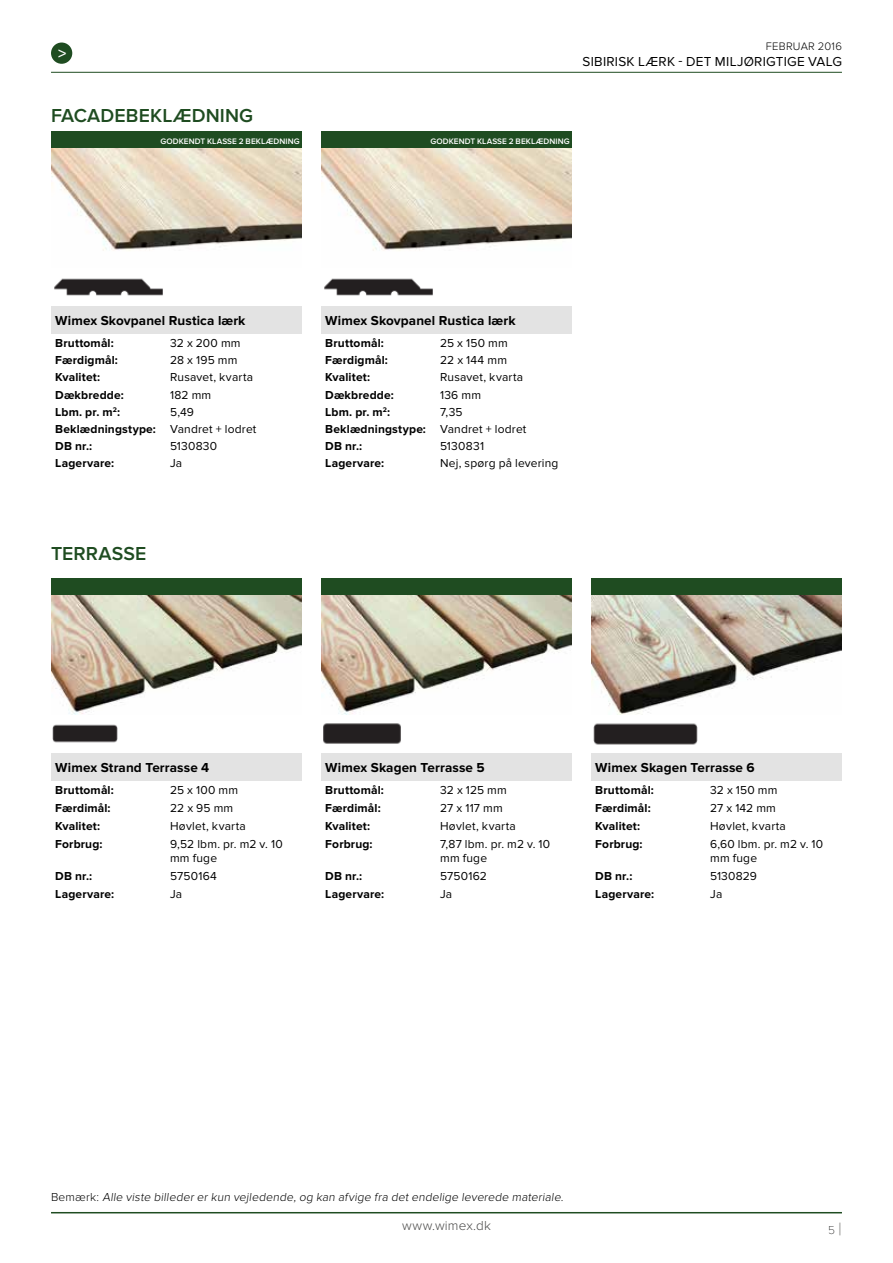
<style>
.page{position:relative;width:893px;height:1263px;background:#fff}
.page>*{position:absolute;margin:0;border:0;box-sizing:border-box;transform-origin:0 0}
.t1{font:600 19.5px "Proxima Nova";letter-spacing:.005em;color:#1f4c21}
.t2{font:600 16.5px "Proxima Nova";color:#fff}
.t3{font:700 13.5px "Proxima Nova";letter-spacing:.01em;color:#000}
.t4{font:13.5px "Proxima Nova";letter-spacing:.015em;color:#000}
.t5{font:300 13.5px "Proxima Nova";letter-spacing:.01em;color:#4a4a49}
.t6{font:700 12px/17.1px "Proxima Nova";letter-spacing:.015em;color:#000}
.t7{font:12px/14.4px "Proxima Nova";letter-spacing:.015em;color:#000}
.t8{font:300 12px "Proxima Nova";letter-spacing:-.065em;color:#000}
.t9{font:100 12px "Proxima Nova T";color:#000}
.t10{font:300 11.25px "Proxima Nova";letter-spacing:.02em;color:#000}
.t11{font:600 8.25px "Proxima Nova";letter-spacing:.01em;color:#fff}
.s1{font-weight:400}
.s2{font-family:"Proxima Nova";font-weight:400;font-size:18px;color:#9d9d9c}
</style>
<div class="page">
<hr style="left:51px;top:72px;width:791px;height:1px;background:#1f4c21">
<hr style="left:51px;top:1212px;width:791px;height:1px;background:#1f4c21">
<div style="left:51px;top:43px;width:21px;height:21px;background:#1f4c21;border-radius:50%"></div>
<div style="left:321px;top:132px;width:251px;height:17px;background:#1f4c21"></div>
<div style="left:321px;top:306px;width:251px;height:28px;background:#e3e3e3"></div>
<img style="left:321px;top:149px;width:251px;height:102px">
<img style="left:324px;top:278px;width:109px;height:18px">
<div style="left:51px;top:132px;width:251px;height:17px;background:#1f4c21"></div>
<div style="left:51px;top:306px;width:251px;height:28px;background:#e3e3e3"></div>
<img style="left:51px;top:149px;width:251px;height:102px">
<img style="left:54px;top:278px;width:109px;height:18px">
<div style="left:51px;top:578px;width:251px;height:17px;background:#1f4c21"></div>
<div style="left:51px;top:753px;width:251px;height:27px;background:#e3e3e3"></div>
<img style="left:51px;top:595px;width:251px;height:119px">
<img style="left:52px;top:724px;width:66px;height:19px">
<div style="left:321px;top:578px;width:251px;height:17px;background:#1f4c21"></div>
<div style="left:321px;top:753px;width:251px;height:27px;background:#e3e3e3"></div>
<img style="left:321px;top:595px;width:251px;height:119px">
<img style="left:323px;top:723px;width:78px;height:21px">
<div style="left:591px;top:578px;width:251px;height:17px;background:#1f4c21"></div>
<div style="left:591px;top:753px;width:251px;height:27px;background:#e3e3e3"></div>
<img style="left:591px;top:595px;width:251px;height:119px">
<img style="left:593px;top:723px;width:105px;height:22px">
<h2 class="t2" style="left:58px;top:44px;width:10px">&gt;</h2>
<h1 class="t1" style="left:51px;top:104px;width:204px">FACADEBEKLÆDNING</h1>
<p class="t11" style="left:160px;top:136px;width:141px">GODKENDT KLASSE 2 BEKLÆDNING</p>
<p class="t10" style="left:766px;top:39px;width:77px">FEBRUAR 2016</p>
<p class="t4" style="left:582px;top:53px;width:261px">Sibirisk Lærk - det miljørigtige valg</p>
<p class="t11" style="left:430px;top:136px;width:141px">GODKENDT KLASSE 2 BEKLÆDNING</p>
<p class="t3" style="left:55px;top:313px;width:192px">Wimex Skovpanel Rustica lærk</p>
<p class="t6" style="left:55px;top:335px;width:60px">Bruttomål:</p>
<p class="t7" style="left:170px;top:336px;width:72px">32 x 200 mm</p>
<p class="t6" style="left:55px;top:352px;width:64px">Færdigmål:</p>
<p class="t7" style="left:170px;top:353px;width:69px">28 x 195 mm</p>
<p class="t6" style="left:55px;top:369px;width:46px">Kvalitet:</p>
<p class="t7" style="left:170px;top:370px;width:85px">Rusavet, kvarta</p>
<p class="t6" style="left:55px;top:386px;width:70px">Dækbredde:</p>
<p class="t7" style="left:170px;top:388px;width:43px">182 mm</p>
<p class="t6" style="left:55px;top:403px;width:66px">Lbm. pr. m<sup>2</sup>:</p>
<p class="t6" style="left:55px;top:403px;width:203px;text-indent:115px"><span class="s1">5,49<br></span>Beklædningstype: <span class="s1">Vandret + lodret<br></span>DB nr.:</p>
<p class="t7" style="left:170px;top:439px;width:49px">5130830</p>
<p class="t3" style="left:325px;top:313px;width:192px">Wimex Skovpanel Rustica lærk</p>
<p class="t6" style="left:325px;top:335px;width:60px">Bruttomål:</p>
<p class="t7" style="left:440px;top:336px;width:69px">25 x 150 mm</p>
<p class="t6" style="left:325px;top:352px;width:64px">Færdigmål:</p>
<p class="t7" style="left:440px;top:353px;width:68px">22 x 144 mm</p>
<p class="t6" style="left:325px;top:369px;width:46px">Kvalitet:</p>
<p class="t7" style="left:440px;top:370px;width:85px">Rusavet, kvarta</p>
<p class="t6" style="left:325px;top:386px;width:70px">Dækbredde:</p>
<p class="t7" style="left:440px;top:388px;width:42px">136 mm</p>
<p class="t6" style="left:325px;top:403px;width:66px">Lbm. pr. m<sup>2</sup>:</p>
<p class="t6" style="left:325px;top:403px;width:203px;text-indent:115px"><span class="s1">7,35<br></span>Beklædningstype: <span class="s1">Vandret + lodret<br></span>DB nr.:</p>
<p class="t7" style="left:440px;top:439px;width:45px">5130831</p>
<p class="t6" style="left:55px;top:455px;width:60px">Lagervare:</p>
<p class="t7" style="left:170px;top:456px;width:14px">Ja</p>
<p class="t6" style="left:325px;top:455px;width:60px">Lagervare:</p>
<p class="t7" style="left:440px;top:456px;width:120px">Nej, spørg på levering</p>
<h1 class="t1" style="left:51px;top:542px;width:24px">TERRASSE</h1>
<p class="t3" style="left:55px;top:759px;width:156px">Wimex Strand Terrasse 4</p>
<p class="t6" style="left:55px;top:782px;width:60px">Bruttomål:</p>
<p class="t7" style="left:170px;top:783px;width:70px">25 x 100 mm</p>
<p class="t6" style="left:55px;top:800px;width:57px">Færdimål:</p>
<p class="t7" style="left:170px;top:801px;width:65px">22 x 95 mm</p>
<p class="t6" style="left:55px;top:818px;width:46px">Kvalitet:</p>
<p class="t7" style="left:170px;top:819px;width:77px">H øvlet, kvarta</p>
<p class="t6" style="left:55px;top:836px;width:49px">Forbrug:</p>
<p class="t7" style="left:170px;top:837px;width:114px">9,52 lbm. pr. m2 v. 10 mm fuge</p>
<p class="t6" style="left:55px;top:868px;width:39px">DB nr.:</p>
<p class="t7" style="left:170px;top:869px;width:48px">5750164</p>
<p class="t6" style="left:55px;top:886px;width:60px">Lagervare:</p>
<p class="t7" style="left:170px;top:887px;width:14px">Ja</p>
<p class="t3" style="left:325px;top:759px;width:161px">Wimex Skagen Terrasse 5</p>
<p class="t6" style="left:325px;top:782px;width:60px">Bruttomål:</p>
<p class="t7" style="left:440px;top:783px;width:68px">32 x 125 mm</p>
<p class="t6" style="left:325px;top:800px;width:57px">Færdimål:</p>
<p class="t7" style="left:440px;top:801px;width:64px">27 x 117 mm</p>
<p class="t6" style="left:325px;top:818px;width:46px">Kvalitet:</p>
<p class="t7" style="left:440px;top:819px;width:77px">H øvlet, kvarta</p>
<p class="t6" style="left:325px;top:836px;width:49px">Forbrug:</p>
<p class="t7" style="left:440px;top:837px;width:112px">7,87 lbm. pr. m2 v. 10 mm fuge</p>
<p class="t6" style="left:325px;top:868px;width:39px">DB nr.:</p>
<p class="t7" style="left:440px;top:869px;width:48px">5750162</p>
<p class="t6" style="left:325px;top:886px;width:60px">Lagervare:</p>
<p class="t7" style="left:440px;top:887px;width:14px">Ja</p>
<p class="t3" style="left:595px;top:759px;width:161px">Wimex Skagen Terrasse 6</p>
<p class="t6" style="left:595px;top:782px;width:60px">Bruttomål:</p>
<p class="t7" style="left:710px;top:783px;width:69px">32 x 150 mm</p>
<p class="t6" style="left:595px;top:800px;width:57px">Færdimål:</p>
<p class="t7" style="left:710px;top:801px;width:67px">27 x 142 mm</p>
<p class="t6" style="left:595px;top:818px;width:46px">Kvalitet:</p>
<p class="t7" style="left:710px;top:819px;width:77px">H øvlet, kvarta</p>
<p class="t6" style="left:595px;top:836px;width:49px">Forbrug:</p>
<p class="t7" style="left:710px;top:837px;width:115px">6,60 lbm. pr. m2 v. 10 mm fuge</p>
<p class="t6" style="left:595px;top:868px;width:39px">DB nr.:</p>
<p class="t7" style="left:710px;top:869px;width:48px">5130829</p>
<p class="t6" style="left:595px;top:886px;width:60px">Lagervare:</p>
<p class="t7" style="left:710px;top:887px;width:14px">Ja</p>
<p class="t8" style="left:51px;top:1190px;width:516px">B e m æ r k : Alle viste billeder er kun vejledende, og kan afvige fra det endelige leverede materiale.</p>
<p class="t5" style="left:402px;top:1217px;width:90px">www.wimex.dk</p>
<p class="t9" style="left:828px;top:1223px;width:15px">5 <span class="s2">|</span></p>
</div>
